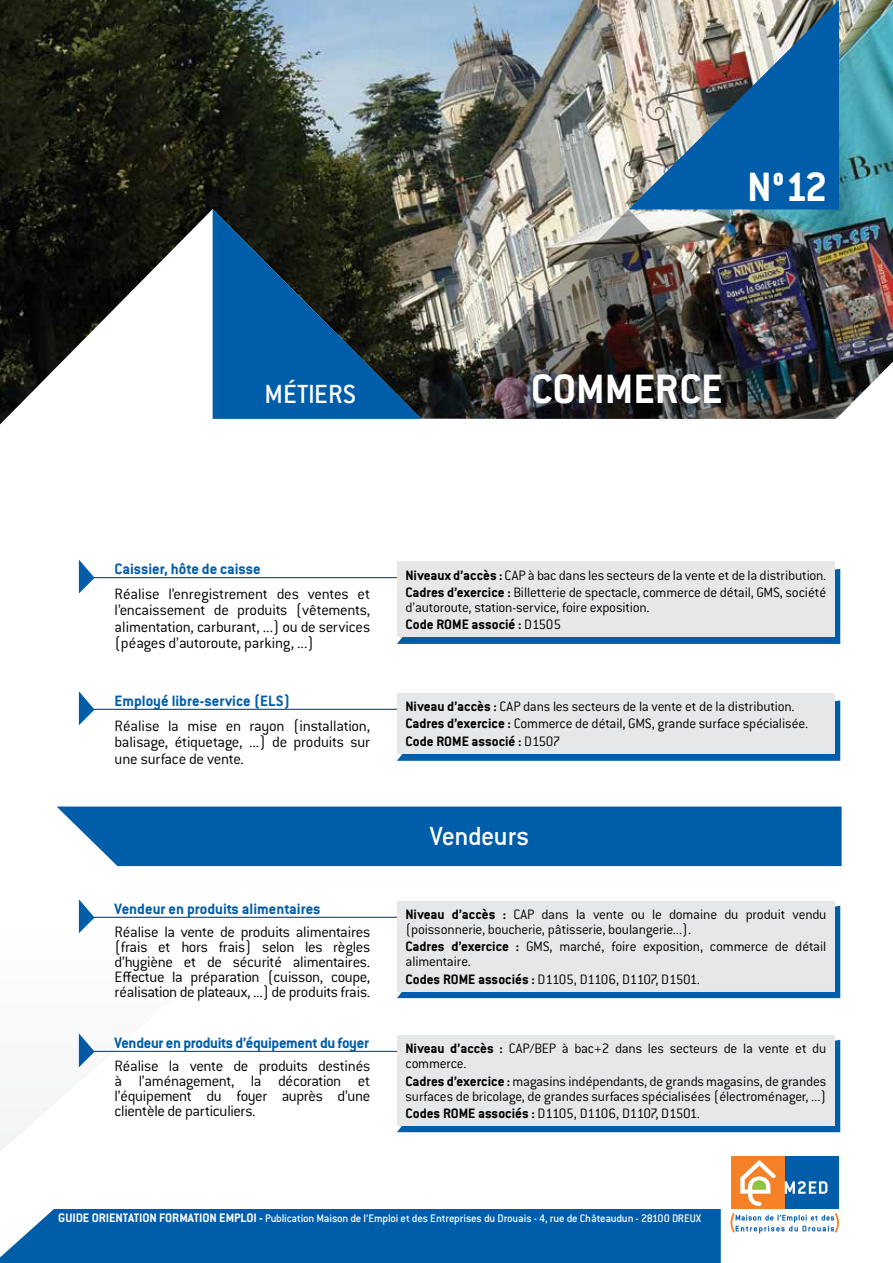
<style>
.page{position:relative;width:893px;height:1263px;background:#fff}
.page>*{position:absolute;margin:0;border:0;box-sizing:border-box;transform-origin:0 0}
.t1{font:700 45px "Conduit ITC Std";color:#fff}
.t2{font:500 28.8px "Conduit ITC Std";letter-spacing:-.015em;color:#fff}
.t3{font:300 16.5px/15px "Conduit ITC Std";letter-spacing:-.015em;color:#000;text-align:justify}
.t4{font:700 16.5px "Conduit ITC Std";color:#005daa}
.t5{font:700 16.5px "Conduit ITC Std";letter-spacing:-.02em;color:#005daa}
.t6{font:300 15px/17.1px "Conduit ITC Std";letter-spacing:-.015em;color:#000}
.t7{font:300 15px "Conduit ITC Std";letter-spacing:-.055em;color:#000}
.t8{font:500 12px "Conduit ITC Std";letter-spacing:-.015em;color:#fff}
.s1{font-weight:700}
.s2{font-weight:700;font-size:13.5px}
</style>
<div class="page">
<img style="left:0;top:0;width:893px;height:424px">
<img style="left:422px;top:209px;width:414px;height:210px">
<svg style="left:0;top:0;width:213px;height:418px"></svg>
<hr style="left:93px;top:577px;width:305px;height:1px;background:#005daa">
<svg style="left:79px;top:559px;width:16px;height:34px"></svg>
<svg style="left:397px;top:569px;width:443px;height:75px"></svg>
<div style="left:397px;top:562px;width:438px;height:75px;background:#e6e7e8"></div>
<hr style="left:93px;top:709px;width:305px;height:1px;background:#005daa">
<svg style="left:79px;top:691px;width:16px;height:34px"></svg>
<svg style="left:397px;top:700px;width:443px;height:61px"></svg>
<div style="left:397px;top:693px;width:438px;height:61px;background:#e6e7e8"></div>
<hr style="left:93px;top:917px;width:305px;height:1px;background:#005daa">
<div style="left:397px;top:906px;width:443px;height:92px;background:#005daa"></div>
<div style="left:397px;top:901px;width:438px;height:91px;background:#e6e7e8"></div>
<hr style="left:93px;top:1051px;width:305px;height:1px;background:#005daa">
<div style="left:397px;top:1040px;width:443px;height:92px;background:#005daa"></div>
<div style="left:397px;top:1035px;width:438px;height:91px;background:#e6e7e8"></div>
<div style="left:216px;top:806px;width:626px;height:60px;background:#005daa"></div>
<div style="left:0;top:1209px;width:721px;height:54px;background:#005daa"></div>
<svg style="left:213px;top:209px;width:208px;height:210px"></svg>
<img style="left:629px;top:0;width:210px;height:209px">
<div style="left:731px;top:1157px;width:54px;height:52px;background:#f58025"></div>
<div style="left:785px;top:1157px;width:53px;height:52px;background:#005daa"></div>
<svg style="left:740px;top:1160px;width:36px;height:46px"></svg>
<svg style="left:785px;top:1181px;width:42px;height:13px"></svg>
<svg style="left:730px;top:1213px;width:109px;height:20px"></svg>
<svg style="left:0;top:806px;width:216px;height:345px"></svg>
<h1 class="t1" style="left:747px;top:159px;width:82px">N°12</h1>
<h2 class="t2" style="left:265px;top:376px;width:93px">MéTIERS</h2>
<h1 class="t1" style="left:531px;top:361px;width:47px">Commerce</h1>
<p class="t4" style="left:115px;top:559px;width:148px">Caissier, hôte de caisse</p>
<p class="t3" style="left:115px;top:585px;width:257px;line-height:16.5px">Réalise l’enregistrement des ventes et l’encaissement de produits (vêtements, alimentation, carburant, ...) ou de services (péages d’autoroute, parking, ...)</p>
<p class="t4" style="left:115px;top:690px;width:177px">Employé libre-service (ELS)</p>
<p class="t3" style="left:115px;top:717px;width:257px;line-height:16.5px">Réalise la mise en rayon (installation, balisage, étiquetage, ...) de produits sur une surface de vente.</p>
<p class="t4" style="left:115px;top:898px;width:207px">Vendeur en produits alimentaires</p>
<p class="t3" style="left:115px;top:924px;width:257px">Réalise la vente de produits alimentaires (frais et hors frais) selon les règles d’hygiène et de sécurité alimentaires.<br>Effectue la préparation (cuisson, coupe, réalisation de plateaux, ...) de produits frais.</p>
<p class="t5" style="left:115px;top:1033px;width:256px">Vendeur en produits d’équipement du foyer</p>
<p class="t3" style="left:115px;top:1058px;width:257px">Réalise la vente de produits destinés à l’aménagement, la décoration et l’équipement du foyer auprès d’une clientèle de particuliers.</p>
<p class="t6" style="left:405px;top:566px;width:422px"><span class="s1">Niveaux d’accès :</span> CAP à bac dans les secteurs de la vente et de la distribution.<br><span class="s1">Cadres d’exercice :</span> Billetterie de spectacle, commerce de détail, GMS, société</p>
<p class="t6" style="left:405px;top:598px;width:246px">d’autoroute, station-service, foire exposition.<br><span class="s1">Code ROME associé :</span> D1505</p>
<p class="t6" style="left:405px;top:698px;width:404px"><span class="s1">Niveau d’accès :</span> CAP dans les secteurs de la vente et de la distribution.<br><span class="s1">Cadres d’exercice :</span> Commerce de détail, GMS, grande surface spécialisée.<br><span class="s1">Code ROME associé :</span> D1507</p>
<h2 class="t2" style="left:430px;top:819px;width:101px">Vendeurs</h2>
<p class="t6" style="left:405px;top:907px;width:422px;line-height:15px"><span class="s1">Niveau d’accès :</span> CAP dans la vente ou le domaine du produit vendu (poissonnerie, boucherie, pâtisserie, boulangerie...).</p>
<p class="t6" style="left:405px;top:939px;width:422px;line-height:15px"><span class="s1">Cadres d’exercice :</span> GMS, marché, foire exposition, commerce de détail alimentaire.</p>
<p class="t7" style="left:405px;top:970px;width:296px"><span class="s1">Codes ROME associés :</span> D1105, D1106, D1107, D1501.</p>
<p class="t6" style="left:405px;top:1041px;width:422px;line-height:15px"><span class="s1">Niveau d’accès :</span> CAP/BEP à bac+2 dans les secteurs de la vente et du commerce.</p>
<p class="t6" style="left:405px;top:1073px;width:422px;line-height:15px"><span class="s1">Cadres d’exercice :</span> magasins indépendants, de grands magasins, de grandes surfaces de bricolage, de grandes surfaces spécialisées (électroménager, ...)</p>
<p class="t7" style="left:405px;top:1104px;width:296px"><span class="s1">Codes ROME associés :</span> D1105, D1106, D1107, D1501.</p>
<p class="t8" style="left:58px;top:1211px;width:644px"><span class="s2">Guide orientation formation em ploi -</span> Publication Maison de l’Emploi et des Entreprises du Drouais - 4, rue de Châteaudun - 28100 Dreux</p>
</div>
